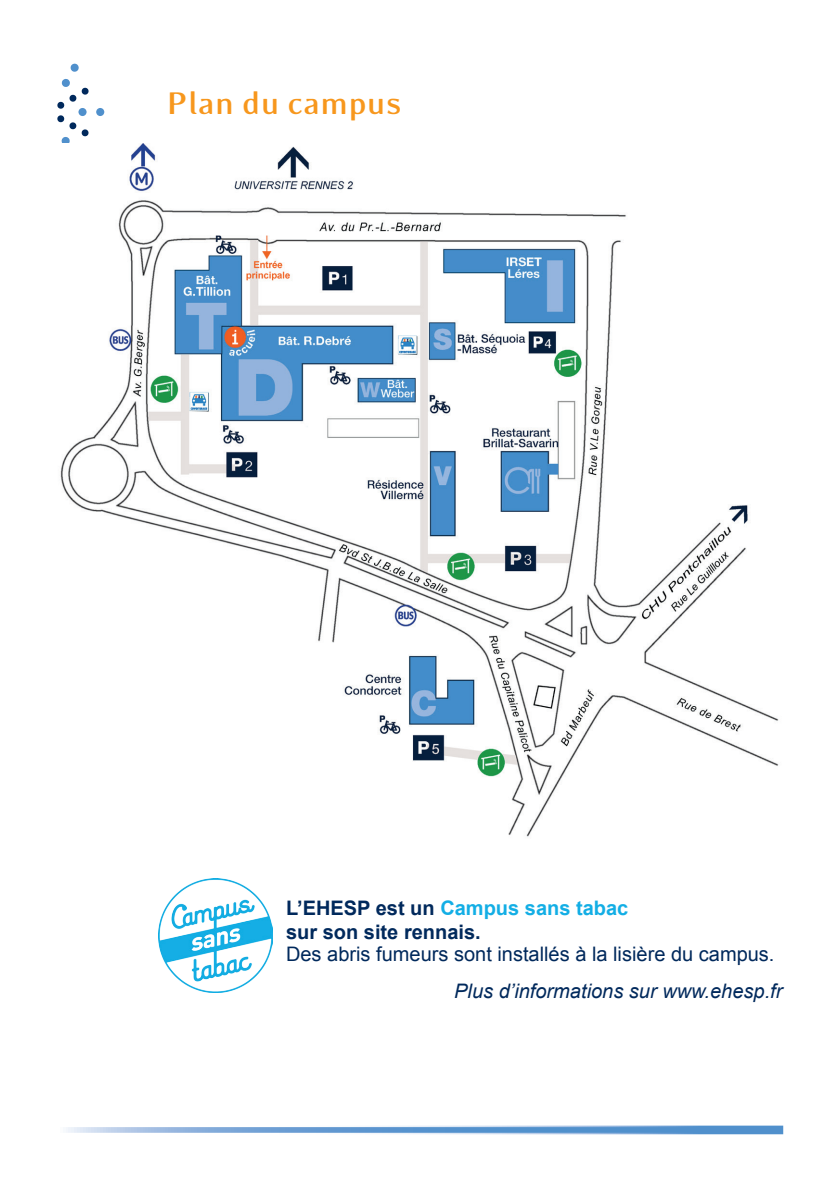
<style>
.page{position:relative;width:840px;height:1191px;background:#fff}
.page>*{position:absolute;margin:0;border:0;box-sizing:border-box;transform-origin:0 0}
.t1{font:700 36px "Eidetic Modern";color:#f7971d}
.t2{font:20px "Arial";color:#00295c}
.t3{font:700 20px/24px "Arial";color:#00295c}
.t4{font:italic 20px "Arial";color:#00295c}
.s1{color:#13aee5}
</style>
<div class="page">
<svg style="left:66px;top:1128px;width:713px;height:3px;background:#6a9ed3"></svg>
<div style="left:57px;top:1125px;width:725px;height:9px;border:2px solid #fff"></div>
<div style="left:78px;top:108px;width:8px;height:8px;background:#5090cc;border-radius:50%"></div>
<div style="left:96px;top:108px;width:8px;height:8px;background:#5090cc;border-radius:50%"></div>
<svg style="left:70px;top:64px;width:9px;height:8px"></svg>
<svg style="left:57px;top:115px;width:32px;height:28px"></svg>
<svg style="left:57px;top:78px;width:32px;height:31px"></svg>
<img style="left:60px;top:143px;width:719px;height:694px">
<img style="left:158px;top:879px;width:114px;height:113px">
<h1 class="t1" style="left:167px;top:85px;width:236px">Plan du campus</h1>
<p class="t3" style="left:286px;top:897px;width:343px">L’EHESP est un <span class="s1">Campus sans tabac </span>sur son site rennais.</p>
<p class="t2" style="left:286px;top:941px;width:489px">Des abris fumeurs sont installés à la lisière du campus.</p>
<p class="t4" style="left:454px;top:977px;width:329px">Plus d’informations sur www.ehesp.fr</p>
</div>
